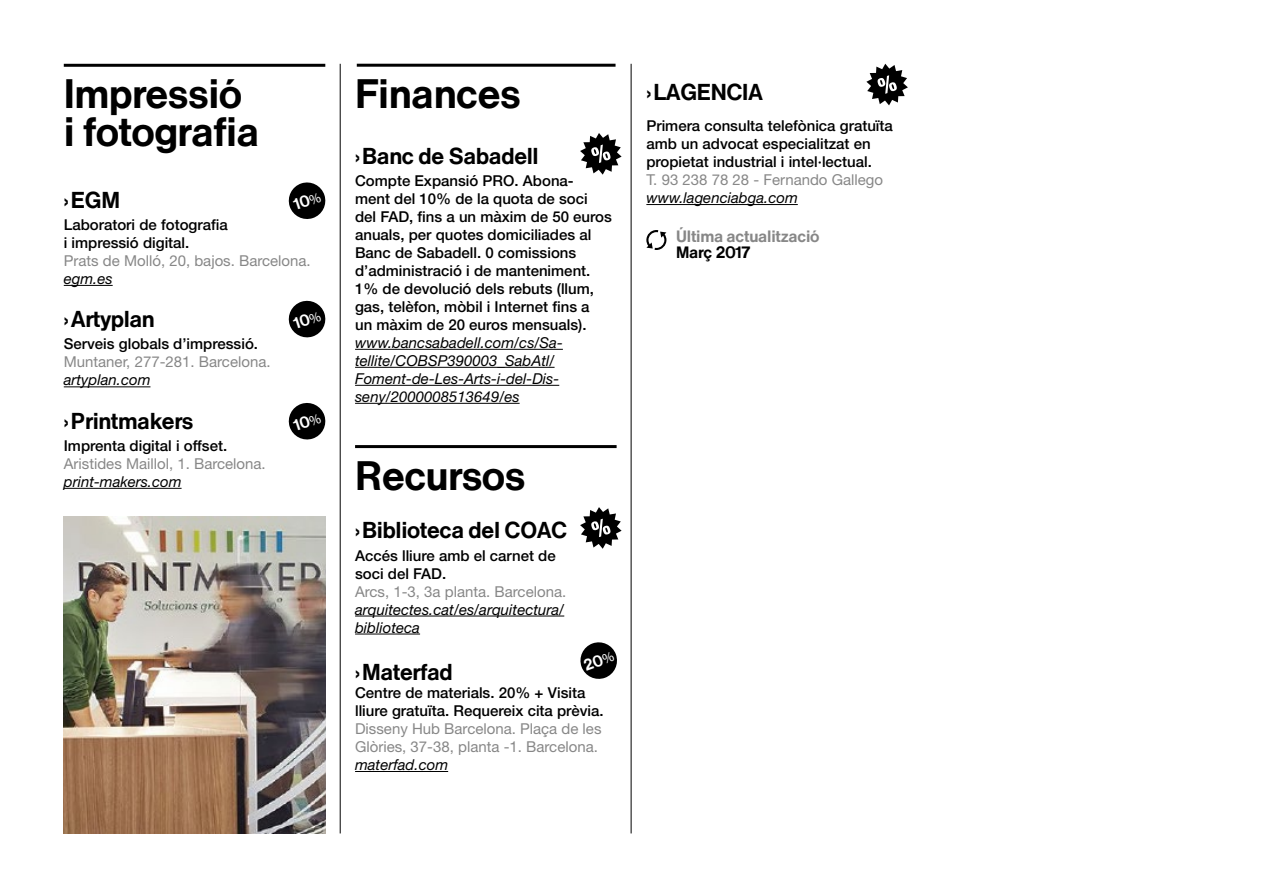
<style>
.page{position:relative;width:1263px;height:893px;background:#fff}
.page>*{position:absolute;margin:0;border:0;box-sizing:border-box;transform-origin:0 0}
.t1{font:37.5px/37.5px "Neue Haas Grotesk";letter-spacing:-.015em;color:#000}
.t2{font:21px "Neue Haas Grotesk";letter-spacing:-.02em;color:#000}
.t3{font:500 15px/18px "Helvetica Neue LT Std";color:#000}
.t4{font:italic 15px/18px "Helvetica Neue LT Std";color:#000}
.t5{font:15px/18px "Helvetica Neue LT Std";color:#878787}
.t6{font:15px "Neue Haas Grotesk";letter-spacing:-.015em;color:#878787}
.t7{font:15px "Neue Haas Grotesk";letter-spacing:-.015em;color:#000}
.s1{font-family:"Helvetica Neue";font-weight:700}
</style>
<div class="page">
<hr style="left:64px;top:285px;width:49px;height:1px;background:#000">
<hr style="left:64px;top:386px;width:86px;height:1px;background:#000">
<hr style="left:64px;top:488px;width:118px;height:1px;background:#000">
<hr style="left:355px;top:616px;width:209px;height:1px;background:#000">
<hr style="left:355px;top:634px;width:65px;height:1px;background:#000">
<hr style="left:355px;top:771px;width:93px;height:1px;background:#000">
<hr style="left:64px;top:64px;width:261px;height:3px;background:#000">
<hr style="left:355px;top:445px;width:262px;height:3px;background:#000">
<hr style="left:355px;top:349px;width:208px;height:1px;background:#000">
<hr style="left:355px;top:367px;width:200px;height:1px;background:#000">
<hr style="left:355px;top:385px;width:204px;height:1px;background:#000">
<hr style="left:355px;top:403px;width:165px;height:1px;background:#000">
<hr style="left:357px;top:64px;width:258px;height:3px;background:#000">
<img style="left:64px;top:516px;width:261px;height:317px">
<svg style="left:580px;top:133px;width:42px;height:42px"></svg>
<svg style="left:580px;top:507px;width:42px;height:42px"></svg>
<svg style="left:866px;top:64px;width:42px;height:41px"></svg>
<hr style="left:340px;top:64px;width:1px;height:769px;background:#000">
<hr style="left:646px;top:204px;width:152px;height:1px;background:#000">
<hr style="left:631px;top:64px;width:1px;height:769px;background:#000">
<svg style="left:646px;top:230px;width:20px;height:20px"></svg>
<svg style="left:288px;top:182px;width:38px;height:37px"></svg>
<svg style="left:288px;top:300px;width:38px;height:38px"></svg>
<svg style="left:288px;top:403px;width:38px;height:37px"></svg>
<svg style="left:580px;top:642px;width:37px;height:37px"></svg>
<h1 class="t1" style="left:64px;top:75px;width:197px">Impressió i fotografia</h1>
<h2 class="t2" style="left:64px;top:187px;width:58px"><span class="s1">›</span>EGM</h2>
<p class="t3" style="left:64px;top:215px;width:165px">Laboratori de fotografia i impressió digital.</p>
<p class="t5" style="left:64px;top:251px;width:248px">Prats de Molló, 20, bajos. Barcelona.</p>
<p class="t4" style="left:64px;top:269px;width:50px">egm.es</p>
<h2 class="t2" style="left:64px;top:306px;width:93px"><span class="s1">›</span>Artyplan</h2>
<p class="t3" style="left:64px;top:335px;width:196px">Serveis globals d’impressió.</p>
<p class="t5" style="left:64px;top:353px;width:208px">Muntaner, 277-281. Barcelona.</p>
<p class="t4" style="left:64px;top:371px;width:88px">artyplan.com</p>
<h2 class="t2" style="left:64px;top:407px;width:131px"><span class="s1">›</span>Printmakers</h2>
<p class="t3" style="left:64px;top:436px;width:165px">Imprenta digital i offset.</p>
<p class="t5" style="left:64px;top:454px;width:203px">Aristides Maillol, 1. Barcelona.</p>
<p class="t4" style="left:64px;top:472px;width:119px">print-makers.com</p>
<h1 class="t1" style="left:355px;top:75px;width:167px">Finances</h1>
<h2 class="t2" style="left:646px;top:79px;width:118px"><span class="s1">›</span>LAGENCIA</h2>
<p class="t3" style="left:646px;top:117px;width:248px">Primera consulta telefònica gratuïta amb un advocat especialitzat en propietat industrial i intel·lectual.</p>
<p class="t5" style="left:646px;top:170px;width:238px">T. 93 238 78 28 - Fernando Gallego</p>
<p class="t4" style="left:646px;top:188px;width:153px">www.lagenciabga.com</p>
<p class="t6" style="left:676px;top:226px;width:145px">Última actualització</p>
<p class="t7" style="left:676px;top:243px;width:76px">Març 2017</p>
<h2 class="t2" style="left:355px;top:142px;width:185px"><span class="s1">›</span>Banc de Sabadell</h2>
<p class="t3" style="left:355px;top:171px;width:258px">Compte Expansió PRO. Abona&shy;ment del 10% de la quota de soci del FAD, fins a un màxim de 50 euros anuals, per quotes domiciliades al<br>Banc de Sabadell. 0 comissions d’administració i de manteniment.<br>1% de devolució dels rebuts (llum, gas, telèfon, mòbil i Internet fins a<br>un màxim de 20 euros mensuals).</p>
<p class="t4" style="left:355px;top:333px;width:209px">www.bancsabadell.com/cs/Sa&shy;tellite/COBSP390003_SabAtl/<br>Foment-de-Les-Arts-i-del-Dis&shy;seny/2000008513649/es</p>
<h1 class="t1" style="left:355px;top:456px;width:172px">Recursos</h1>
<h2 class="t2" style="left:355px;top:517px;width:214px"><span class="s1">›</span>Biblioteca del COAC</h2>
<p class="t3" style="left:355px;top:546px;width:202px">Accés lliure amb el carnet de soci del FAD.</p>
<p class="t5" style="left:355px;top:582px;width:213px">Arcs, 1-3, 3a planta. Barcelona.</p>
<p class="t4" style="left:355px;top:600px;width:211px">arquitectes.cat/es/arquitectura/ biblioteca</p>
<h2 class="t2" style="left:355px;top:659px;width:99px"><span class="s1">›</span>Materfad</h2>
<p class="t3" style="left:355px;top:683px;width:250px">Centre de materials. 20% + Visita lliure gratuïta. Requereix cita prèvia.</p>
<p class="t5" style="left:355px;top:719px;width:248px">Disseny Hub Barcelona. Plaça de les<br>Glòries, 37-38, planta -1. Barcelona.</p>
<p class="t4" style="left:355px;top:755px;width:95px">materfad.com</p>
</div>
